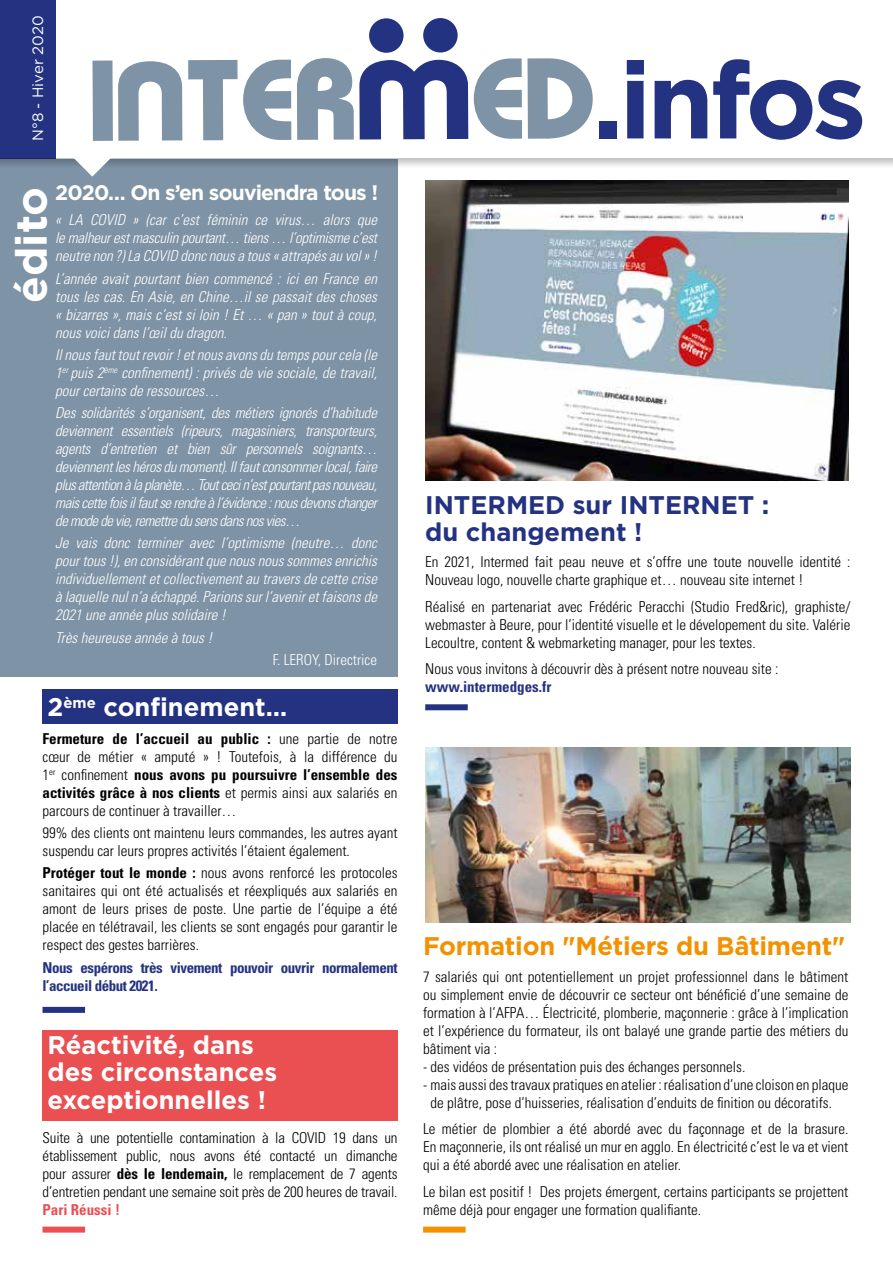
<style>
.page{position:relative;width:893px;height:1263px;background:#fff}
.page>*{position:absolute;margin:0;border:0;box-sizing:border-box;transform-origin:0 0}
.t1{font:700 107.4px "Gotham";letter-spacing:-.04em;color:#243282}
.t2{font:700 43.5px "Gotham";color:#fff}
.t3{font:700 25.5px/27.2px "Gotham";color:#fff}
.t4{font:700 25.5px/27.2px "Gotham";color:#243282}
.t5{font:700 25.5px "Gotham";letter-spacing:-.01em;color:#f39100}
.t6{font:700 21px "Gotham";letter-spacing:-.04em;color:#fff}
.t7{font:300 condensed 15px/18px "Univers";color:#000;text-align:justify}
.t8{font:italic 300 condensed 15px/18px "Univers";color:#fff;text-align:justify}
.t9{font:700 condensed 15px/18px "Univers";letter-spacing:-.03em;color:#243282}
.t10{font:700 condensed 15px "Univers";color:#243282}
.t11{font:300 condensed 15px "Univers";color:#fff}
.t12{font:15px "Gotham";color:#fff}
.t13{font:700 condensed 15px "Univers";color:#ea4f52}
.s1{font-weight:700}
</style>
<div class="page">
<div style="left:43px;top:689px;width:355px;height:34px;background:#243282"></div>
<div style="left:43px;top:1007px;width:42px;height:6px;background:#243282"></div>
<div style="left:0;top:159px;width:398px;height:517px;background:#7e93a6"></div>
<div style="left:0;top:0;width:55px;height:159px;background:#243282"></div>
<img style="left:425px;top:747px;width:425px;height:176px">
<img style="left:425px;top:181px;width:423px;height:299px">
<div style="left:425px;top:704px;width:43px;height:6px;background:#243282"></div>
<div style="left:423px;top:1226px;width:43px;height:6px;background:#f39100"></div>
<div style="left:43px;top:1226px;width:42px;height:6px;background:#ea4f52"></div>
<div style="left:43px;top:1030px;width:355px;height:91px;background:#ea4f52"></div>
<svg style="left:0;top:159px;width:893px;height:7px"></svg>
<svg style="left:71px;top:158px;width:42px;height:19px"></svg>
<div style="left:93px;top:61px;width:20px;height:80px;background:#7e93a6"></div>
<svg style="left:118px;top:61px;width:64px;height:80px"></svg>
<svg style="left:188px;top:60px;width:103px;height:80px"></svg>
<svg style="left:474px;top:58px;width:119px;height:81px"></svg>
<svg style="left:297px;top:58px;width:171px;height:82px"></svg>
<div style="left:369px;top:18px;width:35px;height:35px;background:#243282;border-radius:50%"></div>
<div style="left:423px;top:18px;width:35px;height:35px;background:#243282;border-radius:50%"></div>
<p class="t12" style="left:28px;top:141px;width:127px;rotate:-90deg">N°8 - Hiver 2020</p>
<h2 class="t2" style="left:3px;top:303px;width:117px;rotate:-90deg">édito</h2>
<h3 class="t6" style="left:55px;top:178px;width:324px">2020… On s’en souviendra tous !</h3>
<p class="t8" style="left:55px;top:211px;width:323px">« LA COVID » (car c’est féminin ce virus… alors que le malheur est masculin pourtant… tiens … l’optimisme c’est neutre non ?) La COVID donc nous a tous « attrapés au vol » !</p>
<p class="t8" style="left:55px;top:269px;width:323px">L’année avait pourtant bien commencé : ici en France en tous les cas. En Asie, en Chine…il se passait des choses « bizarres », mais c’est si loin ! Et … « pan » tout à coup, nous voici dans l’œil du dragon.</p>
<p class="t8" style="left:55px;top:345px;width:323px">Il nous faut tout revoir ! et nous avons du temps pour cela (le 1<sup>er</sup> puis 2<sup>ème</sup> confinement) : privés de vie sociale, de travail, pour certains de ressources…</p>
<p class="t8" style="left:55px;top:404px;width:323px">Des solidarités s’organisent, des métiers ignorés d’habitude deviennent essentiels (ripeurs, magasiniers, transporteurs, agents d’entretien et bien sûr personnels soignants… deviennent les héros du moment). Il faut consommer local, faire plus attention à la planète… Tout ceci n’est pourtant pas nouveau, mais cette fois il faut se rendre à l’évidence : nous devons changer de mode de vie, remettre du sens dans nos vies…</p>
<p class="t8" style="left:55px;top:534px;width:323px">Je vais donc terminer avec l’optimisme (neutre… donc pour tous !), en considérant que nous nous sommes enrichis individuellement et collectivement au travers de cette crise à laquelle nul n’a échappé. Parions sur l’avenir et faisons de 2021 une année plus solidaire !</p>
<p class="t8" style="left:55px;top:628px;width:159px">Très heureuse année à tous !</p>
<p class="t11" style="left:273px;top:650px;width:106px">F. LEROY, Directrice</p>
<h3 class="t3" style="left:48px;top:694px;width:241px">2<sup>ème</sup> confinement…</h3>
<p class="t7" style="left:43px;top:729px;width:357px"><span class="s1">Fermeture de l’accueil au public :</span> une partie de notre cœur de métier « amputé » ! Toutefois, à la différence du 1<sup>er</sup> confinement <span class="s1">nous avons pu poursuivre l’ensemble des activités grâce à nos clients</span> et permis ainsi aux salariés en parcours de continuer à travailler…</p>
<p class="t7" style="left:43px;top:824px;width:357px">99% des clients ont maintenu leurs commandes, les autres ayant suspendu car leurs propres activités l’étaient également.</p>
<p class="t7" style="left:43px;top:864px;width:357px"><span class="s1">Protéger tout le monde :</span> nous avons renforcé les protocoles sanitaires qui ont été actualisés et réexpliqués aux salariés en amont de leurs prises de poste. Une partie de l’équipe a été placée en télétravail, les clients se sont engagés pour garantir le respect des gestes barrières.</p>
<p class="t9" style="left:43px;top:958px;width:357px">Nous espérons très vivement pouvoir ouvrir normalement l’accueil début 2021.</p>
<h3 class="t3" style="left:48px;top:1031px;width:231px">Réactivité, dans des circonstances exceptionnelles !</h3>
<p class="t7" style="left:43px;top:1128px;width:357px">Suite à une potentielle contamination à la COVID 19 dans un établissement public, nous avons été contacté un dimanche pour assurer <span class="s1">dès le lendemain,</span> le remplacement de 7 agents d’entretien pendant une semaine soit près de 200 heures de travail.</p>
<p class="t13" style="left:43px;top:1200px;width:79px">Pari Réussi !</p>
<h1 class="t1" style="left:593px;top:29px;width:275px">.infos</h1>
<h3 class="t4" style="left:425px;top:491px;width:346px">INTERMED sur INTERNET : du changement !</h3>
<p class="t7" style="left:425px;top:553px;width:427px">En 2021, Intermed fait peau neuve et s’offre une toute nouvelle identité :<br>Nouveau logo, nouvelle charte graphique et… nouveau site internet !</p>
<p class="t7" style="left:425px;top:597px;width:427px">Réalisé en partenariat avec Frédéric Peracchi (Studio Fred&amp;ric), graphiste/ webmaster à Beure, pour l’identité visuelle et le dévelopement du site. Valérie Lecoultre, content &amp; webmarketing manager, pour les textes.</p>
<p class="t7" style="left:425px;top:660px;width:355px">Nous vous invitons à découvrir dès à présent notre nouveau site :</p>
<p class="t10" style="left:425px;top:678px;width:128px">www.intermedges.fr</p>
<h3 class="t5" style="left:423px;top:929px;width:424px">Formation "Métiers du Bâtiment"</h3>
<p class="t7" style="left:423px;top:967px;width:427px">7 salariés qui ont potentiellement un projet professionnel dans le bâtiment ou simplement envie de découvrir ce secteur ont bénéficié d’une semaine de formation à l’AFPA… Électricité, plomberie, maçonnerie : grâce à l’implication et l’expérience du formateur, ils ont balayé une grande partie des métiers du bâtiment via :</p>
<p class="t7" style="left:423px;top:1057px;width:324px">- des vidéos de présentation puis des échanges personnels.</p>
<p class="t7" style="left:423px;top:1075px;width:427px;text-align:center">- mais aussi des travaux pratiques en atelier : réalisation d’une cloison en plaque de plâtre, pose d’huisseries, réalisation d’enduits de finition ou décoratifs.</p>
<p class="t7" style="left:423px;top:1119px;width:427px">Le métier de plombier a été abordé avec du façonnage et de la brasure.<br>En maçonnerie, ils ont réalisé un mur en agglo. En électricité c’est le va et vient qui a été abordé avec une réalisation en atelier.</p>
<p class="t7" style="left:423px;top:1182px;width:427px">Le bilan est positif ! Des projets émergent, certains participants se projettent même déjà pour engager une formation qualifiante.</p>
</div>
